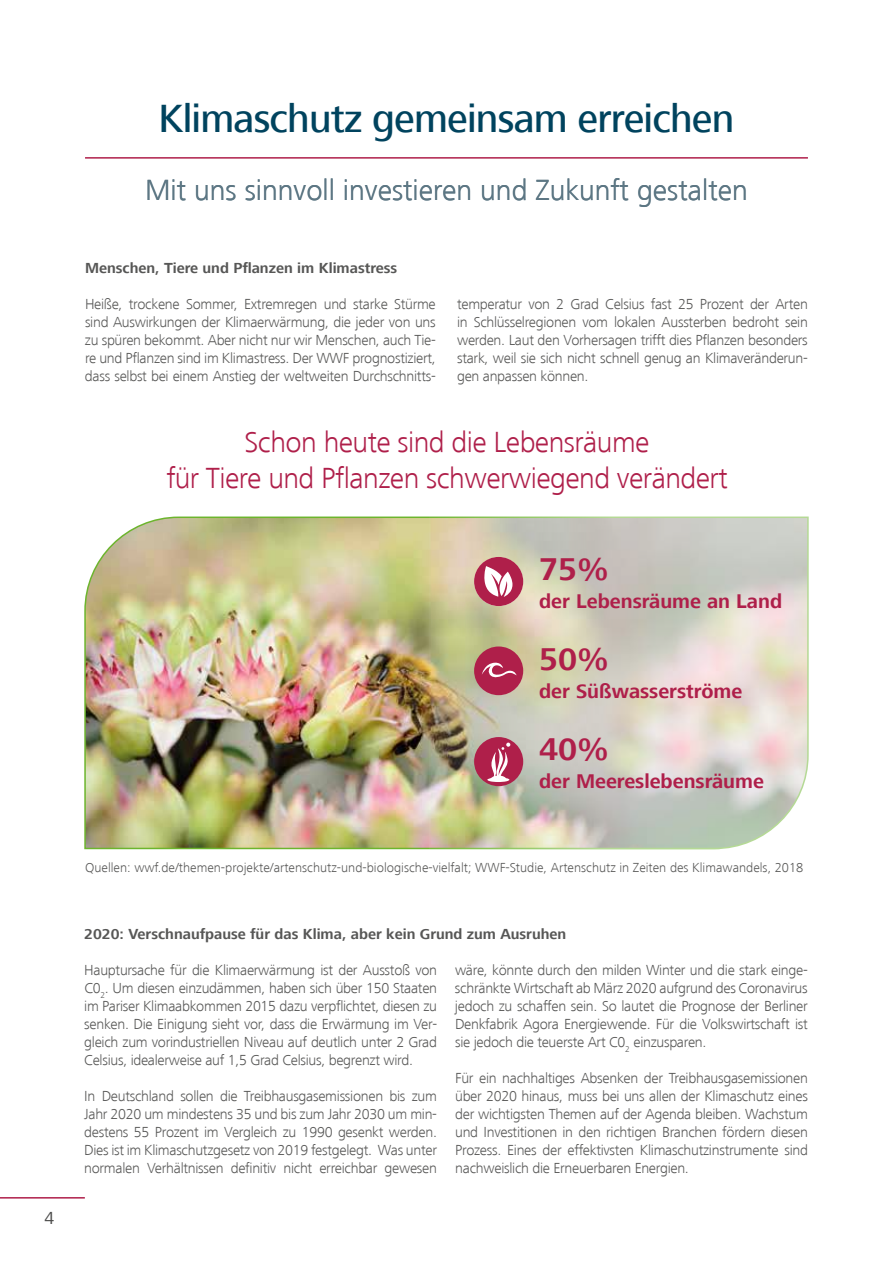
<style>
.page{position:relative;width:893px;height:1263px;background:#fff}
.page>*{position:absolute;margin:0;border:0;box-sizing:border-box;transform-origin:0 0}
.t1{font:500 40.5px "Frutiger Next LT";letter-spacing:-.02em;color:#00435e}
.t2{font:700 32.4px "Frutiger Next LT";color:#af1f4a}
.t3{font:300 30px/36px "Frutiger Next LT";letter-spacing:-.02em;color:#af1f4a;text-align:center}
.t4{font:300 30px "Frutiger Next LT";color:#5d7784}
.t5{font:700 20.4px "Frutiger Next LT";color:#af1f4a}
.t6{font:18px "Frutiger Next LT";color:#4a4a49}
.t7{font:300 15px/18px "Frutiger Next LT";letter-spacing:-.02em;color:#575756;text-align:justify}
.t8{font:700 15px "Frutiger Next LT";color:#575756}
.t9{font:300 13.5px "Frutiger Next LT";color:#575756}
</style>
<div class="page">
<hr style="left:85px;top:157px;width:723px;height:2px;background:#af1f4a">
<hr style="left:0;top:1197px;width:85px;height:1px;background:#af1f4a">
<img style="left:84px;top:516px;width:636px;height:334px">
<svg style="left:430px;top:516px;width:379px;height:333px;background:#cfccba"></svg>
<svg style="left:474px;top:557px;width:49px;height:49px"></svg>
<div style="left:474px;top:646px;width:49px;height:49px;background:#af1f4a;border-radius:50%"></div>
<svg style="left:482px;top:663px;width:35px;height:15px"></svg>
<div style="left:474px;top:737px;width:49px;height:49px;background:#af1f4a;border-radius:50%"></div>
<svg style="left:487px;top:743px;width:23px;height:39px"></svg>
<p class="t6" style="left:45px;top:1208px;width:11px">4</p>
<h1 class="t1" style="left:159px;top:96px;width:577px">Klimaschutz gemeinsam erreichen</h1>
<h3 class="t4" style="left:145px;top:173px;width:604px">Mit uns sinnvoll investieren und Zukunft gestalten</h3>
<p class="t8" style="left:85px;top:260px;width:314px">Menschen, Tiere und Pflanzen im Klimastress</p>
<p class="t7" style="left:85px;top:295px;width:352px">Heiße, trockene Sommer, Extremregen und starke Stürme sind Auswirkungen der Klimaerwärmung, die jeder von uns zu spüren bekommt. Aber nicht nur wir Menschen, auch Tie&shy;re und Pflanzen sind im Klimastress. Der WWF prognostiziert, dass selbst bei einem Anstieg der weltweiten Durchschnitts-</p>
<p class="t7" style="left:457px;top:295px;width:352px">temperatur von 2 Grad Celsius fast 25 Prozent der Arten in Schlüsselregionen vom lokalen Aussterben bedroht sein werden. Laut den Vorhersagen trifft dies Pflanzen besonders stark, weil sie sich nicht schnell genug an Klimaveränderun&shy;gen anpassen können.</p>
<h3 class="t3" style="left:166px;top:424px;width:563px">Schon heute sind die Lebensräume<br>für Tiere und Pflanzen schwerwiegend verändert</h3>
<h2 class="t2" style="left:539px;top:551px;width:71px">75%</h2>
<h3 class="t5" style="left:539px;top:589px;width:244px">der Lebensräume an Land</h3>
<h2 class="t2" style="left:539px;top:641px;width:71px">50%</h2>
<h3 class="t5" style="left:539px;top:679px;width:205px">der Süßwasserströme</h3>
<h2 class="t2" style="left:539px;top:731px;width:71px">40%</h2>
<h3 class="t5" style="left:539px;top:770px;width:226px">der Meereslebensräume</h3>
<p class="t9" style="left:85px;top:860px;width:720px">Quellen: wwf.de/themen-projekte/artenschutz-und-biologische-vielfalt; WWF-Studie, Artenschutz in Zeiten des Klimawandels, 2018</p>
<p class="t8" style="left:84px;top:926px;width:484px">2020: Verschnaufpause für das Klima, aber kein Grund zum Ausruhen</p>
<p class="t7" style="left:84px;top:961px;width:354px">Hauptursache für die Klimaerwärmung ist der Ausstoß von C0<sub>2</sub>. Um diesen einzudämmen, haben sich über 150 Staaten im Pariser Klimaabkommen 2015 dazu verpflichtet, diesen zu senken. Die Einigung sieht vor, dass die Erwärmung im Ver&shy;gleich zum vorindustriellen Niveau auf deutlich unter 2 Grad Celsius, idealerweise auf 1,5 Grad Celsius, begrenzt wird.</p>
<p class="t7" style="left:84px;top:1087px;width:354px">In Deutschland sollen die Treibhausgasemissionen bis zum Jahr 2020 um mindestens 35 und bis zum Jahr 2030 um min&shy;destens 55 Prozent im Vergleich zu 1990 gesenkt werden.<br>Dies ist im Klimaschutzgesetz von 2019 festgelegt. Was unter normalen Verhältnissen definitiv nicht erreichbar gewesen</p>
<p class="t7" style="left:455px;top:961px;width:354px">wäre, könnte durch den milden Winter und die stark einge&shy;schränkte Wirtschaft ab März 2020 aufgrund des Coronavirus jedoch zu schaffen sein. So lautet die Prognose der Berliner Denkfabrik Agora Energiewende. Für die Volkswirtschaft ist sie jedoch die teuerste Art C0<sub>2</sub> einzusparen.</p>
<p class="t7" style="left:455px;top:1069px;width:354px">Für ein nachhaltiges Absenken der Treibhausgasemissionen über 2020 hinaus, muss bei uns allen der Klimaschutz eines der wichtigsten Themen auf der Agenda bleiben. Wachstum und Investitionen in den richtigen Branchen fördern diesen Prozess. Eines der effektivsten Klimaschutzinstrumente sind nachweislich die Erneuerbaren Energien.</p>
</div>
